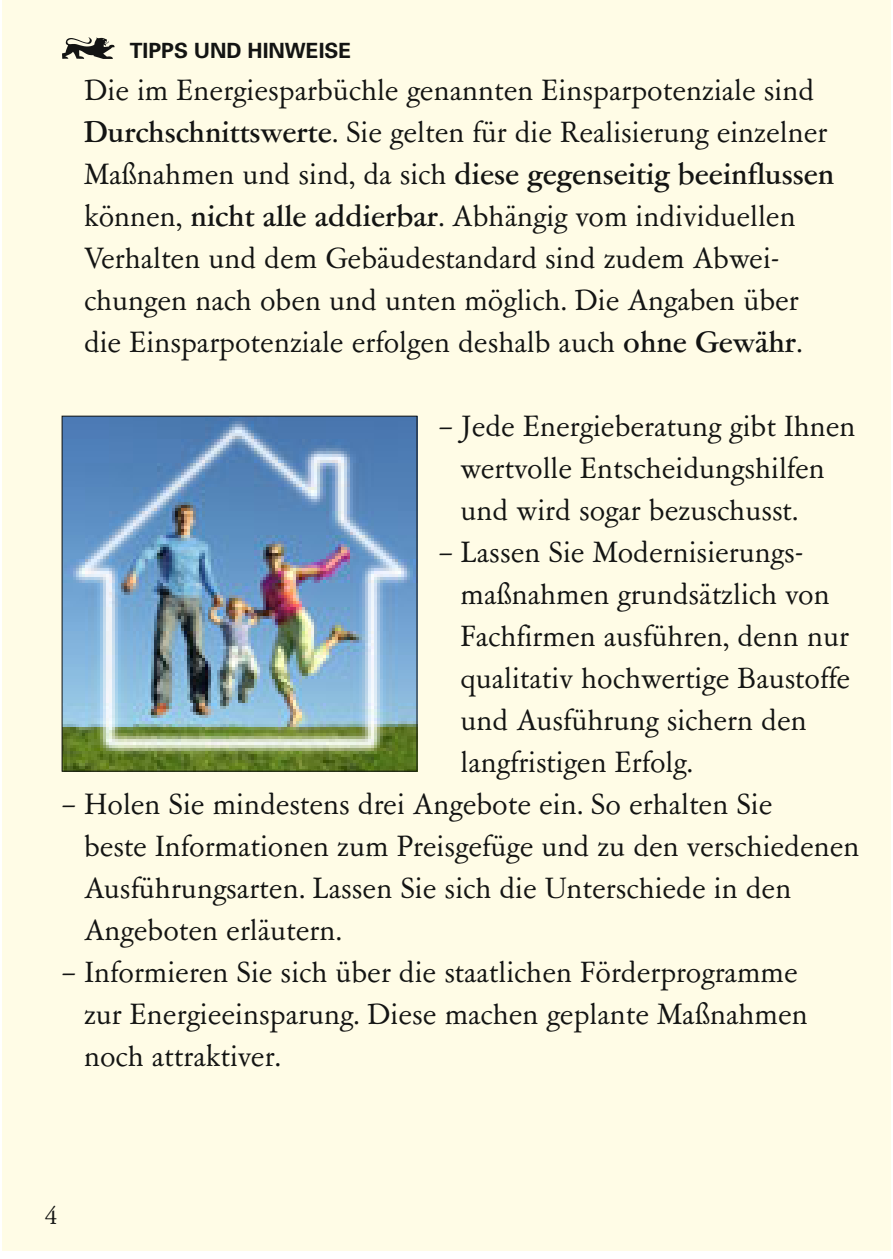
<style>
.page{position:relative;width:893px;height:1259px;background:#fff}
.page>*{position:absolute;margin:0;border:0;box-sizing:border-box;transform-origin:0 0}
.t1{font:33px/42px "Garamont Amst SB Rom";color:#131413}
.t2{font:500 33px "Garamont Amst SB";color:#131413}
.t3{font:30px "Garamont Amst SB Rom";color:#131413}
.t4{font:700 21px "Univers";color:#131413}
.s1{color:#fffce6}
.s2{font-family:"Garamont Amst SB";font-weight:500}
.s3{font-family:"Garamont Amst SB Rom";font-weight:400}
</style>
<div class="page">
<div style="left:2px;top:0;width:889px;height:1250px;background:#fffce6"></div>
<img style="left:64px;top:418px;width:351px;height:351px">
<div style="left:62px;top:416px;width:355px;height:355px;border:1px solid #131413"></div>
<img style="left:62px;top:37px;width:53px;height:22px">
<p class="t4" style="left:130px;top:43px;width:223px">TIPPS UND HINWEISE</p>
<p class="t1" style="left:84px;top:72px;width:745px;text-indent:-22px"><span class="s1">–</span> Die im Energiesparbüchle genannten Einsparpotenziale sind<br><span class="s2">Durchschnittswerte</span>. Sie gelten für die Realisierung einzelner</p>
<p class="t2" style="left:84px;top:162px;width:752px"><span class="s3">Maßnahmen und sind, da sich</span> diese gegenseitig beeinflussen</p>
<p class="t1" style="left:84px;top:198px;width:720px">können, <span class="s2">nicht alle addierbar</span>. Abhängig vom individuellen Ver halten und dem Gebäudestandard sind zudem Abwei&shy;chungen nach oben und unten möglich. Die Angaben über die Einspar potenziale erfolgen deshalb auch <span class="s2">ohne Gewähr</span>.</p>
<p class="t1" style="left:461px;top:408px;width:397px;text-indent:-22px">– Jede Energieberatung gibt Ihnen wert volle Entschei dungs hilfen und wird sogar bezuschusst.</p>
<p class="t1" style="left:461px;top:534px;width:391px;text-indent:-22px">– Lassen Sie Modernisierungs&shy;maßnahmen grundsätzlich von<br>Fachfirmen ausführen, denn nur qualitativ hochwertige Baustoffe und Aus führung sichern den langfristigen Erfolg.</p>
<p class="t1" style="left:84px;top:786px;width:777px;text-indent:-22px">– Holen Sie mindestens drei Angebote ein. So erhalten Sie<br>beste Informationen zum Preisgefüge und zu den verschiedenen Aus füh r ungsarten. Lassen Sie sich die Unterschiede in den Angeboten erläutern.</p>
<p class="t1" style="left:84px;top:954px;width:725px;text-indent:-22px">– Informieren Sie sich über die staat lichen Förderprogramme zur Ener gieeinsparung. Diese machen ge plante Maßnahmen noch attraktiver.</p>
<p class="t3" style="left:45px;top:1204px;width:15px">4</p>
</div>
